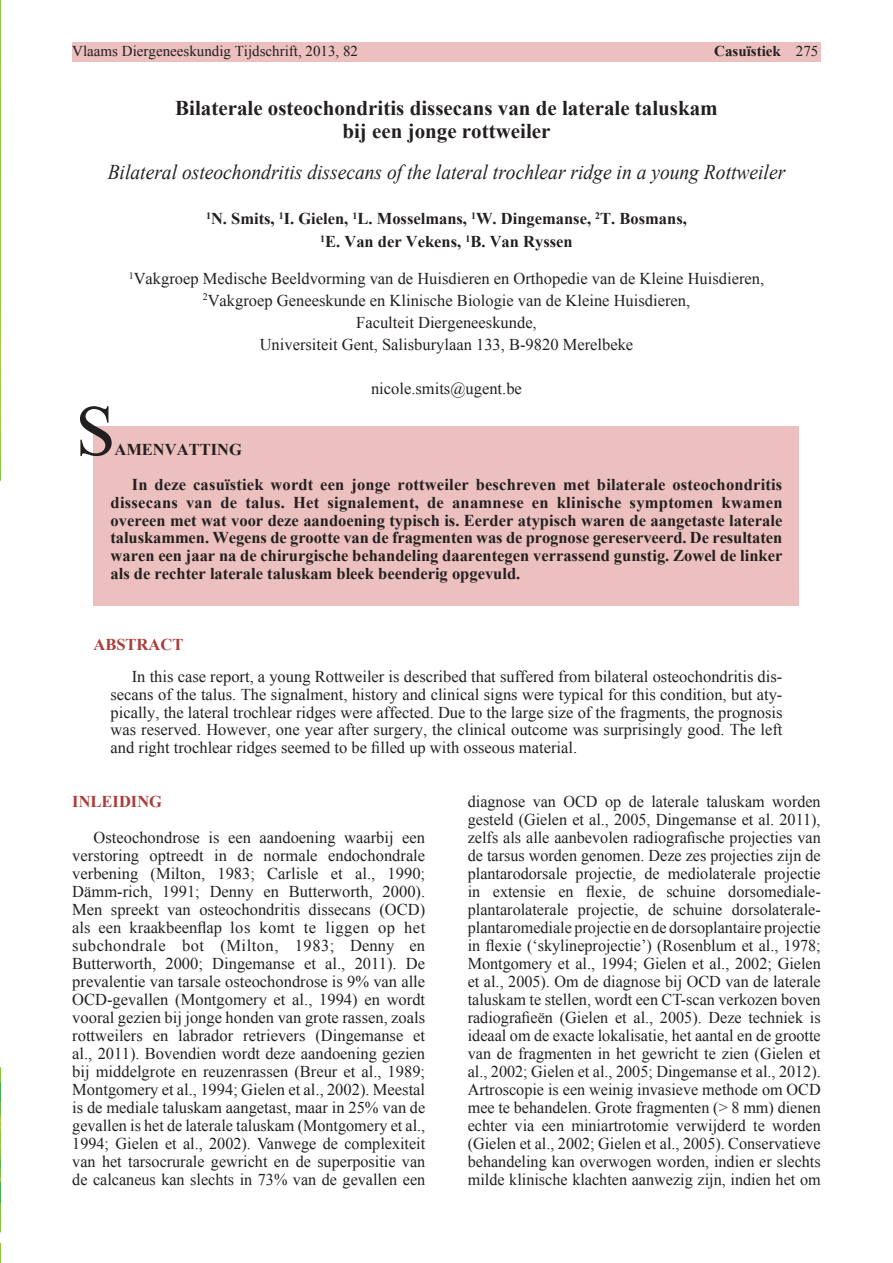
<style>
.page{position:relative;width:893px;height:1263px;background:#fff}
.page>*{position:absolute;margin:0;border:0;box-sizing:border-box;transform-origin:0 0}
.tit{font:72px "Times New Roman";color:#231f20}
.aut{font:italic 21px "Times New Roman";color:#231f20;scale:.93 1}
.tit-2{font:700 21px "Times New Roman";color:#231f20}
.tek{font:16.5px/18px "Times New Roman";color:#231f20;text-align:justify}
.abstract{font:700 16.5px/17.7px "Times New Roman";color:#231f20;text-align:justify}
.dep_vakgroep{font:16.5px "Times New Roman";color:#231f20}
.aut-2{font:700 16.5px "Times New Roman";color:#231f20}
.tek-2{font:700 16.5px "Times New Roman";color:#aa3c39}
.Normaal{font:15px "Times New Roman";color:#231f20}
.Normaal-2{font:700 15px "Times New Roman";color:#231f20}
.s1{font-weight:400}
</style>
<div class="page">
<div style="left:72px;top:43px;width:749px;height:19px;background:#ebc0be"></div>
<div style="left:94px;top:426px;width:705px;height:179px;background:#ebc0be"></div>
<img style="left:0;top:0;width:1px;height:1263px">
<p class="Normaal" style="left:72px;top:41px;width:287px">Vlaams Diergeneeskundig Tijdschrift, 2013, 82</p>
<p class="Normaal-2" style="left:714px;top:41px;width:106px">Casuïstiek <span class="s1">275</span></p>
<p class="tit-2" style="left:175px;top:94px;width:544px">Bilaterale osteochondritis dissecans van de laterale taluskam</p>
<p class="tit-2" style="left:342px;top:116px;width:210px">bij een jonge rottweiler</p>
<p class="aut" style="left:108px;top:158px;width:730px">Bilateral osteochondritis dissecans of the lateral trochlear ridge in a young Rottweiler</p>
<p class="aut-2" style="left:206px;top:208px;width:482px"><sup>1</sup>N. Smits, <sup>1</sup>I. Gielen, <sup>1</sup>L. Mosselmans, <sup>1</sup>W. Dingemanse, <sup>2</sup>T. Bosmans,</p>
<p class="aut-2" style="left:320px;top:230px;width:254px"><sup>1</sup>E. Van der Vekens, <sup>1</sup>B. Van Ryssen</p>
<p class="dep_vakgroep" style="left:129px;top:267px;width:637px"><sup>1</sup>Vakgroep Medische Beeldvorming van de Huisdieren en Orthopedie van de Kleine Huisdieren,</p>
<p class="dep_vakgroep" style="left:203px;top:289px;width:489px"><sup>2</sup>Vakgroep Geneeskunde en Klinische Biologie van de Kleine Huisdieren,</p>
<p class="dep_vakgroep" style="left:356px;top:311px;width:182px">Faculteit Diergeneeskunde,</p>
<p class="dep_vakgroep" style="left:260px;top:333px;width:375px">Universiteit Gent, Salisburylaan 133, B-9820 Merelbeke</p>
<p class="dep_vakgroep" style="left:371px;top:377px;width:152px">nicole.smits@ugent.be</p>
<p class="tit" style="left:75px;top:382px;width:42px">S</p>
<p class="abstract" style="left:114px;top:440px;width:129px">AMENVATTING</p>
<p class="abstract" style="left:111px;top:476px;width:673px;text-indent:21px">In deze casuïstiek wordt een jonge rottweiler beschreven met bilaterale osteochondritis dissecans van de talus. Het signalement, de anamnese en klinische symptomen kwamen overeen met wat voor deze aandoening typisch is. Eerder atypisch waren de aangetaste laterale taluskammen. Wegens de grootte van de fragmenten was de prognose gereserveerd. De resultaten waren een jaar na de chirurgische behandeling daarentegen verrassend gunstig. Zowel de linker als de rechter laterale taluskam bleek beenderig opgevuld.</p>
<p class="tek-2" style="left:94px;top:633px;width:91px">ABSTRACT</p>
<p class="tek" style="left:111px;top:668px;width:673px;text-indent:21px">In this case report, a young Rottweiler is described that suffered from bilateral osteochondritis dis&shy;secans of the talus. The signalment, history and clinical signs were typical for this condition, but aty&shy;pically, the lateral trochlear ridges were affected. Due to the large size of the fragments, the prognosis was reserved. However, one year after surgery, the clinical outcome was surprisingly good. The left and right trochlear ridges seemed to be filled up with osseous material.</p>
<p class="tek-2" style="left:72px;top:790px;width:91px">INLEIDING</p>
<p class="tek" style="left:72px;top:828px;width:354px;text-indent:21px">Osteochondrose is een aandoening waarbij een verstoring optreedt in de normale endochondrale verbening (Milton, 1983; Carlisle et al., 1990; Dämm-rich, 1991; Denny en Butterworth, 2000).<br>Men spreekt van osteochondritis dissecans (OCD) als een kraakbeenflap los komt te liggen op het subchondrale bot (Milton, 1983; Denny en Butterworth, 2000; Dingemanse et al., 2011). De prevalentie van tarsale osteochondrose is 9% van alle OCD-gevallen (Montgomery et al., 1994) en wordt vooral gezien bij jonge honden van grote rassen, zoals rottweilers en labrador retrievers (Dingemanse et al., 2011). Bovendien wordt deze aandoening gezien bij middelgrote en reuzenrassen (Breur et al., 1989; Montgomery et al., 1994; Gielen et al., 2002). Meestal is de mediale taluskam aangetast, maar in 25% van de gevallen is het de laterale taluskam (Montgomery et al., 1994; Gielen et al., 2002). Vanwege de complexiteit van het tarsocrurale gewricht en de superpositie van de calcaneus kan slechts in 73% van de gevallen een</p>
<p class="tek" style="left:468px;top:792px;width:355px">diagnose van OCD op de laterale taluskam worden gesteld (Gielen et al., 2005, Dingemanse et al. 2011), zelfs als alle aanbevolen radiografische projecties van de tarsus worden genomen. Deze zes projecties zijn de plantarodorsale projectie, de mediolaterale projectie in extensie en flexie, de schuine dorsomediale&shy;plantarolaterale projectie, de schuine dorsolaterale&shy;plantaromediale projectie en de dorsoplantaire projectie in flexie (‘skylineprojectie’) (Rosenblum et al., 1978; Montgomery et al., 1994; Gielen et al., 2002; Gielen et al., 2005). Om de diagnose bij OCD van de laterale taluskam te stellen, wordt een CT-scan verkozen boven radiografieën (Gielen et al., 2005). Deze techniek is ideaal om de exacte lokalisatie, het aantal en de grootte van de fragmenten in het gewricht te zien (Gielen et al., 2002; Gielen et al., 2005; Dingemanse et al., 2012).<br>Artroscopie is een weinig invasieve methode om OCD mee te behandelen. Grote fragmenten (&gt; 8 mm) dienen echter via een miniartrotomie verwijderd te worden (Gielen et al., 2002; Gielen et al., 2005). Conservatieve behandeling kan overwogen worden, indien er slechts milde klinische klachten aanwezig zijn, indien het om</p>
</div>
